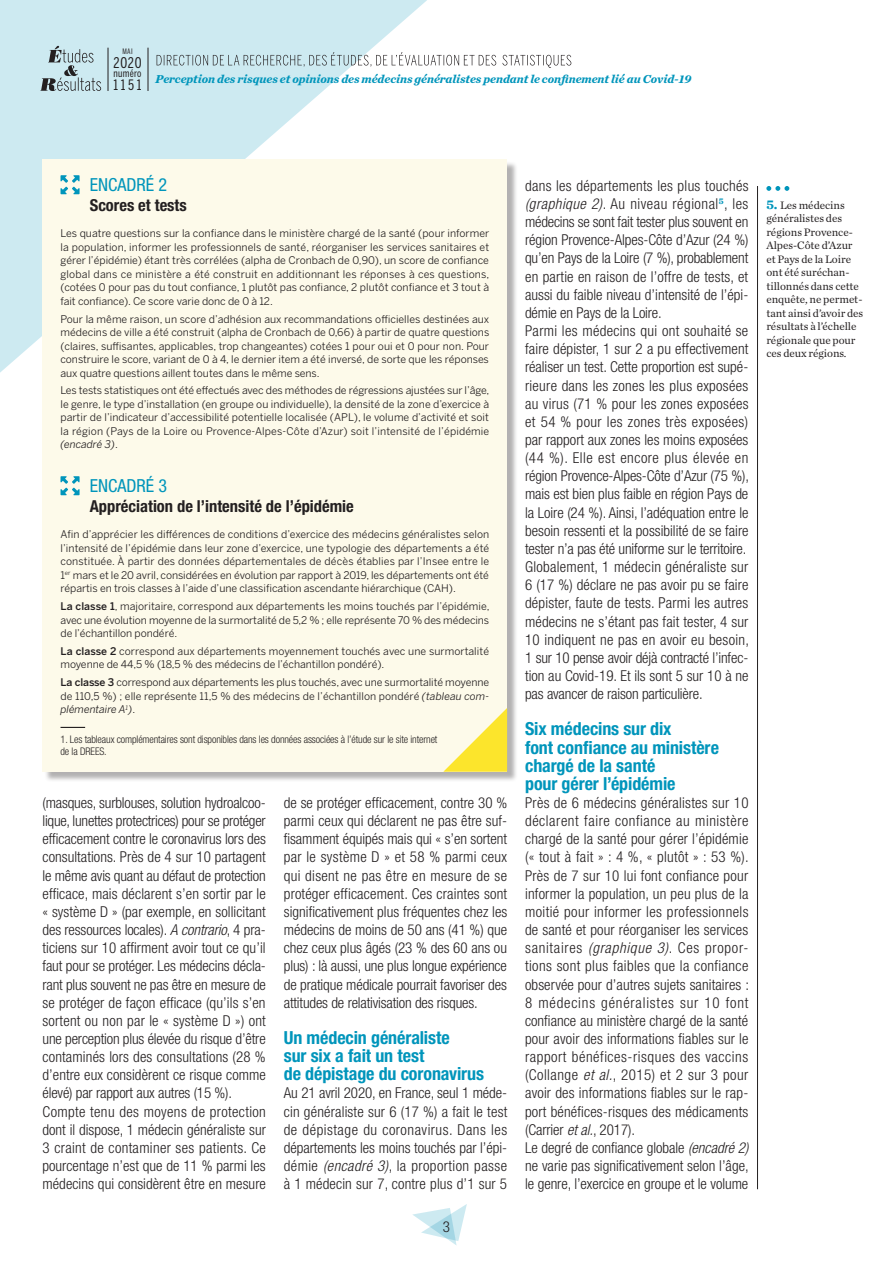
<style>
.page{position:relative;width:893px;height:1263px;background:#fff}
.page>*{position:absolute;margin:0;border:0;box-sizing:border-box;transform-origin:0 0}
.INTER{font:700 condensed 18px/18.1px "Helvetica Neue LT Std";letter-spacing:-.005em;color:#0095bb}
.HORS-TXT_-_entrée{font:condensed 18px "Helvetica Neue LT Std";color:#0095bb}
.HORS-TXT_-_titre{font:700 condensed 16.5px "Helvetica Neue LT Std";color:#231f20}
.TXT{font:300 condensed 15px/18.1px "Helvetica Neue LT Std";color:#231f20;text-align:justify}
.t1{font:14.7px "Benton Sans Comp";color:#231f20}
.t2{font:14.25px "Benton Sans Comp";color:#231f20}
.t3{font:italic 700 12px "Chronicle Text G4";letter-spacing:-.005em;color:#0095bb}
.t4{font:11.25px/13.5px "Chronicle Text G1";letter-spacing:-.005em;color:#231f20}
.ENCADRE_-_txt{font:10.5px/13.5px "Benton Sans";letter-spacing:-.005em;color:#231f20;text-align:justify}
.HORS-TXT_-_notes_sou{font:300 condensed 10.5px/12px "Helvetica Neue LT Std";letter-spacing:-.01em;color:#231f20}
.t5{font:10.5px "Benton Sans Comp";letter-spacing:.025em;color:#231f20}
.t6{font:7.5px "Benton Sans Comp";color:#231f20}
.s1{font-style:italic}
.s2{font-weight:500}
.s3{font-weight:700;font-size:13.5px;color:#0095bb}
</style>
<div class="page">
<svg style="left:0;top:0;width:427px;height:391px;fill:#cdeaf1"></svg>
<hr style="left:108px;top:48px;width:1px;height:43px;background:#231f20">
<hr style="left:148px;top:48px;width:1px;height:43px;background:#231f20">
<svg style="left:157px;top:52px;width:414px;height:16px"></svg>
<svg style="left:40px;top:46px;width:61px;height:45px;background:#acc3c9"></svg>
<svg style="left:412px;top:1204px;width:55px;height:41px"></svg>
<hr style="left:757px;top:186px;width:1px;height:1003px;background:#231f20">
<svg style="left:766px;top:186px;width:23px;height:5px"></svg>
<div style="left:44px;top:161px;width:473px;height:621px;background:#231f20;opacity:.35"></div>
<div style="left:43px;top:159px;width:464px;height:613px;background:#fdfaea"></div>
<svg style="left:61px;top:727px;width:24px;height:1px"></svg>
<svg style="left:61px;top:175px;width:19px;height:19px"></svg>
<svg style="left:61px;top:476px;width:19px;height:19px"></svg>
<svg style="left:443px;top:708px;width:64px;height:64px"></svg>
<p class="t6" style="left:122px;top:47px;width:9px">Mai</p>
<p class="t1" style="left:114px;top:54px;width:30px">2020</p>
<p class="t5" style="left:114px;top:67px;width:30px">numéro</p>
<p class="t2" style="left:114px;top:77px;width:30px">1151</p>
<p class="t3" style="left:156px;top:69px;width:537px">Perception des risques et opinions des médecins généralistes pendant le confinement lié au Covid-19</p>
<p class="HORS-TXT_-_entrée" style="left:90px;top:174px;width:79px">ENCADRÉ 2</p>
<p class="HORS-TXT_-_titre" style="left:90px;top:195px;width:99px">Scores et tests</p>
<p class="ENCADRE_-_txt" style="left:61px;top:227px;width:430px">Les quatre questions sur la confiance dans le ministère chargé de la santé (pour informer la population, informer les professionnels de santé, réorganiser les services sanitaires et gérer l’épidémie) étant très corrélées (alpha de Cronbach de 0,90), un score de confiance global dans ce ministère a été construit en additionnant les réponses à ces questions, (cotées 0 pour pas du tout confiance, 1 plutôt pas confiance, 2 plutôt confiance et 3 tout à fait confiance). Ce score varie donc de 0 à 12.</p>
<p class="ENCADRE_-_txt" style="left:61px;top:312px;width:430px">Pour la même raison, un score d’adhésion aux recommandations officielles destinées aux médecins de ville a été construit (alpha de Cronbach de 0,66) à partir de quatre questions (claires, suffisantes, applicables, trop changeantes) cotées 1 pour oui et 0 pour non. Pour construire le score, variant de 0 à 4, le dernier item a été inversé, de sorte que les réponses aux quatre questions aillent toutes dans le même sens.</p>
<p class="ENCADRE_-_txt" style="left:61px;top:384px;width:430px">Les tests statistiques ont été effectués avec des méthodes de régressions ajustées sur l’âge, le genre, le type d’installation (en groupe ou individuelle), la densité de la zone d’exercice à partir de l’indicateur d’accessibilité potentielle localisée (APL), le volume d’activité et soit la région (Pays de la Loire ou Provence-Alpes-Côte d’Azur) soit l’intensité de l’épidémie <span class="s1">(encadré 3)</span>.</p>
<p class="HORS-TXT_-_entrée" style="left:90px;top:475px;width:79px">ENCADRÉ 3</p>
<p class="HORS-TXT_-_titre" style="left:90px;top:496px;width:266px">Appréciation de l’intensité de l’épidémie</p>
<p class="ENCADRE_-_txt" style="left:61px;top:528px;width:430px">Afin d’apprécier les différences de conditions d’exercice des médecins généralistes selon l’intensité de l’épidémie dans leur zone d’exercice, une typologie des départements a été constituée. À partir des données départementales de décès établies par l’Insee entre le 1<sup>er</sup> mars et le 20 avril, considérées en évolution par rapport à 2019, les départements ont été répartis en trois classes à l’aide d’une classification ascendante hiérarchique (CAH).</p>
<p class="ENCADRE_-_txt" style="left:61px;top:599px;width:430px"><span class="s2">La classe 1</span>, majoritaire, correspond aux départements les moins touchés par l’épidémie, avec une évolution moyenne de la surmortalité de 5,2 % ; elle représente 70 % des médecins de l’échantillon pondéré.</p>
<p class="ENCADRE_-_txt" style="left:61px;top:644px;width:430px"><span class="s2">La classe 2</span> correspond aux départements moyennement touchés avec une surmortalité moyenne de 44,5 % (18,5 % des médecins de l’échantillon pondéré).</p>
<p class="ENCADRE_-_txt" style="left:61px;top:675px;width:430px"><span class="s2">La classe 3</span> correspond aux départements les plus touchés, avec une surmortalité moyenne de 110,5 %) ; elle représente 11,5 % des médecins de l’échantillon pondéré <span class="s1">(tableau com&shy;plémentaire A</span><sup>1</sup><span class="s1">)</span>.</p>
<p class="HORS-TXT_-_notes_sou" style="left:61px;top:733px;width:378px">1. Les tableaux complémentaires sont disponibles dans les données associées à l’étude sur le site internet de la DREES.</p>
<p class="TXT" style="left:43px;top:793px;width:225px">(masques, surblouses, solution hydroalcoo&shy;lique, lunettes protectrices) pour se protéger efficacement contre le coronavirus lors des consultations. Près de 4 sur 10 partagent le même avis quant au défaut de protection efficace, mais déclarent s’en sortir par le « système D » (par exemple, en sollicitant des ressources locales). <span class="s1">A contrario</span>, 4 pra&shy;ticiens sur 10 affirment avoir tout ce qu’il faut pour se protéger. Les médecins décla&shy;rant plus souvent ne pas être en mesure de se protéger de façon efficace (qu’ils s’en sortent ou non par le « système D ») ont une perception plus élevée du risque d’être contaminés lors des consultations (28 % d’entre eux considèrent ce risque comme élevé) par rapport aux autres (15 %).</p>
<p class="TXT" style="left:43px;top:1102px;width:225px">Compte tenu des moyens de protection dont il dispose, 1 médecin généraliste sur 3 craint de contaminer ses patients. Ce pourcentage n’est que de 11 % parmi les médecins qui considèrent être en mesure</p>
<p class="TXT" style="left:284px;top:793px;width:225px">de se protéger efficacement, contre 30 % parmi ceux qui déclarent ne pas être suf&shy;fisamment équipés mais qui « s’en sortent par le système D » et 58 % parmi ceux qui disent ne pas être en mesure de se protéger efficacement. Ces craintes sont significativement plus fréquentes chez les médecins de moins de 50 ans (41 %) que chez ceux plus âgés (23 % des 60 ans ou plus) : là aussi, une plus longue expérience de pratique médicale pourrait favoriser des attitudes de relativisation des risques.</p>
<p class="INTER" style="left:284px;top:1028px;width:202px">Un médecin généraliste<br>sur six a fait un test<br>de dépistage du coronavirus</p>
<p class="TXT" style="left:284px;top:1084px;width:225px">Au 21 avril 2020, en France, seul 1 méde&shy;cin généraliste sur 6 (17 %) a fait le test de dépistage du coronavirus. Dans les départements les moins touchés par l’épi&shy;démie <span class="s1">(encadré 3)</span>, la proportion passe à 1 médecin sur 7, contre plus d’1 sur 5</p>
<p class="TXT" style="left:443px;top:1218px;width:9px">3</p>
<p class="TXT" style="left:525px;top:176px;width:225px">dans les départements les plus touchés <span class="s1">(graphique 2)</span>. Au niveau régional<sup>5</sup>, les médecins se sont fait tester plus souvent en région Provence-Alpes-Côte d’Azur (24 %) qu’en Pays de la Loire (7 %), probablement en partie en raison de l’offre de tests, et aussi du faible niveau d’intensité de l’épi&shy;démie en Pays de la Loire.</p>
<p class="TXT" style="left:525px;top:322px;width:225px">Parmi les médecins qui ont souhaité se faire dépister, 1 sur 2 a pu effectivement réaliser un test. Cette proportion est supé&shy;rieure dans les zones les plus exposées au virus (71 % pour les zones exposées et 54 % pour les zones très exposées) par rapport aux zones les moins exposées (44 %). Elle est encore plus élevée en région Provence-Alpes-Côte d’Azur (75 %), mais est bien plus faible en région Pays de la Loire (24 %). Ainsi, l’adéquation entre le besoin ressenti et la possibilité de se faire tester n’a pas été uniforme sur le territoire.</p>
<p class="TXT" style="left:525px;top:557px;width:225px">Globalement, 1 médecin généraliste sur 6 (17 %) déclare ne pas avoir pu se faire dépister, faute de tests. Parmi les autres médecins ne s’étant pas fait tester, 4 sur 10 indiquent ne pas en avoir eu besoin, 1 sur 10 pense avoir déjà contracté l’infec&shy;tion au Covid-19. Et ils sont 5 sur 10 à ne pas avancer de raison particulière.</p>
<p class="INTER" style="left:525px;top:720px;width:195px">Six médecins sur dix<br>font confiance au ministère chargé de la santé<br>pour gérer l’épidémie</p>
<p class="TXT" style="left:525px;top:793px;width:225px">Près de 6 médecins généralistes sur 10 déclarent faire confiance au ministère chargé de la santé pour gérer l’épidémie (« tout à fait » : 4 %, « plutôt » : 53 %).<br>Près de 7 sur 10 lui font confiance pour informer la population, un peu plus de la moitié pour informer les professionnels de santé et pour réorganiser les services sanitaires <span class="s1">(graphique 3)</span>. Ces propor&shy;tions sont plus faibles que la confiance observée pour d’autres sujets sanitaires :<br>8 médecins généralistes sur 10 font confiance au ministère chargé de la santé pour avoir des informations fiables sur le rapport bénéfices-risques des vaccins (Collange <span class="s1">et al.</span>, 2015) et 2 sur 3 pour avoir des informations fiables sur le rap&shy;port bénéfices-risques des médicaments (Carrier <span class="s1">et al.</span>, 2017).</p>
<p class="TXT" style="left:525px;top:1138px;width:225px">Le degré de confiance globale <span class="s1">(encadré 2) </span>ne varie pas significativement selon l’âge, le genre, l’exercice en groupe et le volume</p>
<p class="t4" style="left:766px;top:198px;width:98px"><span class="s3">5.</span> Les médecins généralistes des régions Provence-<br>Alpes-Côte d’Azur et Pays de la Loire ont été suréchan&shy;tillonnés dans cette enquête, ne permet&shy;tant ainsi d’avoir des résultats à l’échelle régionale que pour ces deux régions.</p>
</div>
